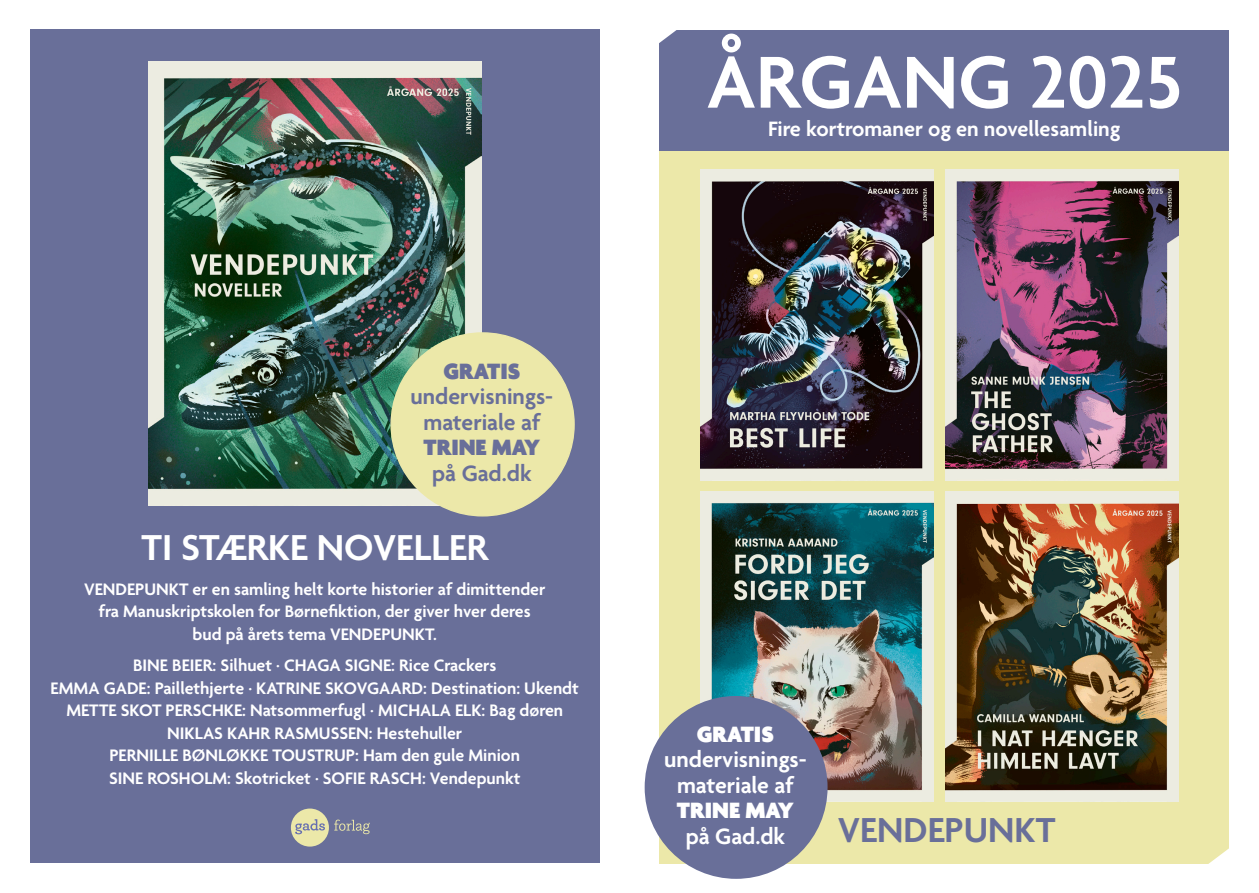
<style>
.page{position:relative;width:1259px;height:893px;background:#fff}
.page>*{position:absolute;margin:0;border:0;box-sizing:border-box;transform-origin:0 0}
.t1{font:600 79.5px "Agenda";color:#fff}
.t2{font:600 39px "Agenda";color:#fff}
.t3{font:600 37.5px "Agenda";color:#696f99}
.t4{font:600 24px "Agenda";color:#696f99}
.t5{font:600 24px "Agenda";color:#fff}
.t6{font:900 24px "Agenda";color:#696f99}
.t7{font:900 24px "Agenda";color:#fff}
.t8{font:600 22.5px "Agenda";color:#fff}
.t9{font:600 18px "Agenda";color:#fff}
</style>
<div class="page">
<div style="left:659px;top:151px;width:570px;height:712px;background:#ece8a9"></div>
<div style="left:659px;top:31px;width:570px;height:120px;background:#696f99"></div>
<div style="left:30px;top:30px;width:570px;height:833px;background:#696f99"></div>
<img style="left:700px;top:170px;width:233px;height:310px">
<img style="left:700px;top:491px;width:233px;height:310px">
<img style="left:945px;top:170px;width:233px;height:310px">
<img style="left:945px;top:491px;width:233px;height:310px">
<img style="left:148px;top:61px;width:333px;height:444px">
<div style="left:291px;top:808px;width:38px;height:39px;background:#ece8a9;border-radius:50%"></div>
<svg style="left:295px;top:819px;width:30px;height:15px"></svg>
<svg style="left:334px;top:820px;width:36px;height:14px"></svg>
<div style="left:644px;top:696px;width:183px;height:183px;background:#696f99;border-radius:50%"></div>
<div style="left:391px;top:333px;width:183px;height:183px;background:#ece8a9;border-radius:50%"></div>
<svg style="left:659px;top:30px;width:24px;height:13px"></svg>
<svg style="left:1202px;top:848px;width:27px;height:16px"></svg>
<p class="t1" style="left:706px;top:39px;width:477px">ÅRGANG 2025</p>
<p class="t8" style="left:768px;top:117px;width:354px">Fire kortromaner og en novellesamling</p>
<p class="t6" style="left:443px;top:358px;width:78px">GRATIS</p>
<p class="t4" style="left:411px;top:384px;width:144px">undervisnings-</p>
<p class="t4" style="left:423px;top:409px;width:118px">materiale af</p>
<p class="t6" style="left:423px;top:435px;width:118px">TRINE MAY</p>
<p class="t4" style="left:432px;top:460px;width:101px">på Gad.dk</p>
<p class="t2" style="left:142px;top:527px;width:348px">TI STÆRKE NOVELLER</p>
<p class="t9" style="left:84px;top:579px;width:463px">VENDEPUNKT er en samling helt korte historier af dimittender</p>
<p class="t9" style="left:99px;top:602px;width:433px">fra Manuskriptskolen for Børnefiktion, der giver hver deres</p>
<p class="t9" style="left:193px;top:624px;width:246px">bud på årets tema VENDEPUNKT.</p>
<p class="t9" style="left:133px;top:656px;width:365px">BINE BEIER: Silhuet · CHAGA SIGNE: Rice Crackers</p>
<p class="t9" style="left:51px;top:678px;width:530px">EMMA GADE: Paillethjerte · KATRINE SKOVGAARD: Destination: Ukendt</p>
<p class="t9" style="left:66px;top:701px;width:498px">METTE SKOT PERSCHKE: Natsommerfugl · MICHALA ELK: Bag døren</p>
<p class="t9" style="left:167px;top:723px;width:296px">NIKLAS KAHR RASMUSSEN: Hestehuller</p>
<p class="t9" style="left:109px;top:746px;width:412px">PERNILLE BØNLØKKE TOUSTRUP: Ham den gule Minion</p>
<p class="t9" style="left:109px;top:768px;width:413px">SINE ROSHOLM: Skotricket · SOFIE RASCH: Vendepunkt</p>
<p class="t7" style="left:697px;top:721px;width:78px">GRATIS</p>
<p class="t5" style="left:664px;top:747px;width:144px">undervisnings-</p>
<p class="t5" style="left:677px;top:772px;width:118px">materiale af</p>
<p class="t7" style="left:677px;top:798px;width:118px">TRINE MAY</p>
<p class="t5" style="left:685px;top:823px;width:101px">på Gad.dk</p>
<p class="t3" style="left:838px;top:809px;width:219px">VENDEPUNKT</p>
</div>
